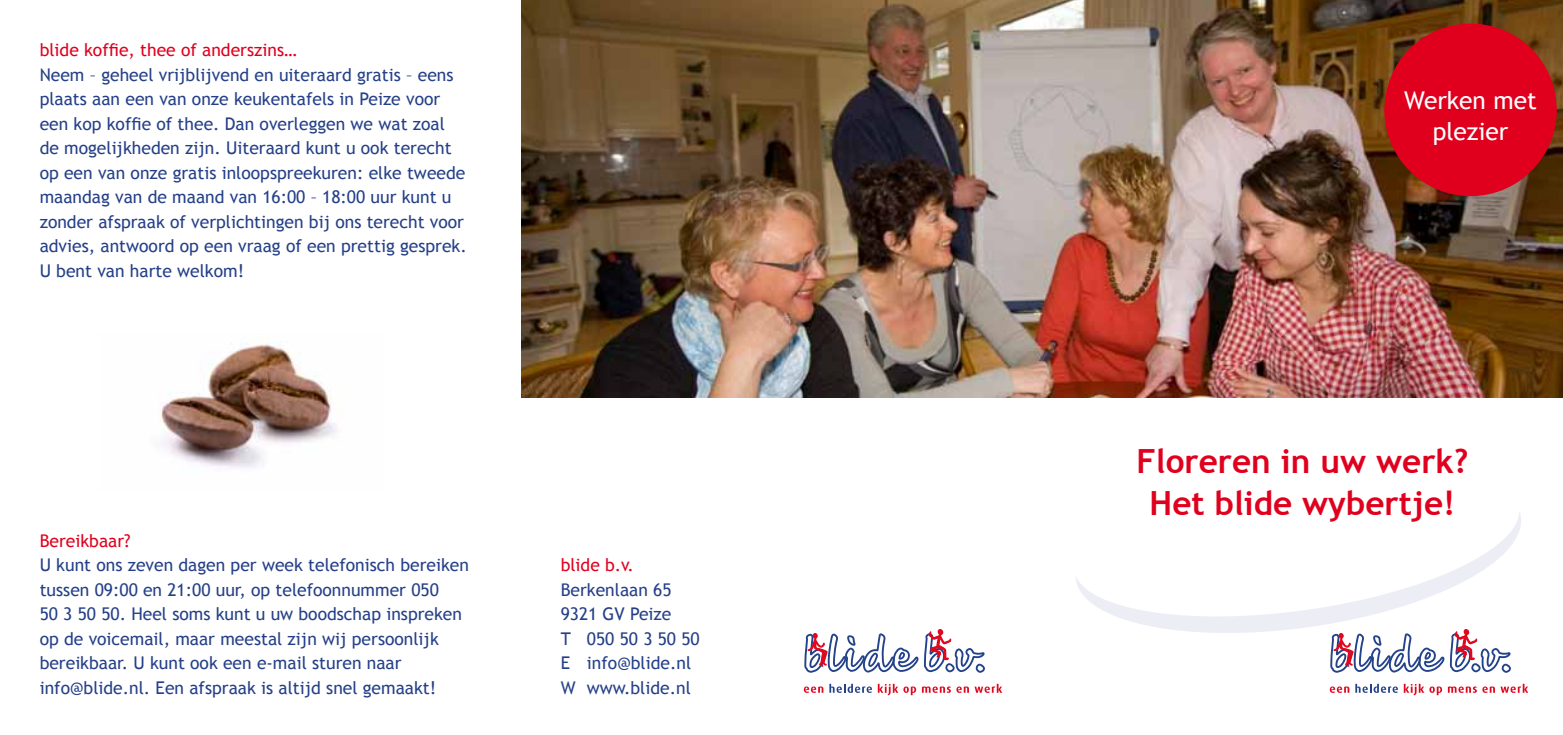
<style>
.page{position:relative;width:1563px;height:735px;background:#fff}
.page>*{position:absolute;margin:0;border:0;box-sizing:border-box;transform-origin:0 0}
.t1{font:700 33.25px/42px "Trebuchet MS";color:#e0001e;text-align:center}
.t2{font:24.5px/31.5px "Trebuchet MS";color:#fff;text-align:center}
.t3{font:17.5px/24.5px "Trebuchet MS";color:#254089}
.t4{font:17.5px "Trebuchet MS";color:#e0001e}
</style>
<div class="page">
<svg style="left:1330px;top:644px;width:181px;height:28px"></svg>
<svg style="left:1329px;top:686px;width:20px;height:6px"></svg>
<svg style="left:1355px;top:683px;width:87px;height:12px"></svg>
<svg style="left:1448px;top:683px;width:80px;height:9px"></svg>
<svg style="left:804px;top:633px;width:114px;height:39px"></svg>
<svg style="left:924px;top:629px;width:61px;height:43px"></svg>
<svg style="left:804px;top:686px;width:19px;height:6px"></svg>
<svg style="left:829px;top:683px;width:43px;height:9px"></svg>
<svg style="left:878px;top:683px;width:38px;height:12px"></svg>
<svg style="left:922px;top:683px;width:80px;height:9px"></svg>
<img style="left:521px;top:0;width:1042px;height:397px">
<svg style="left:1076px;top:512px;width:445px;height:132px"></svg>
<div style="left:1384px;top:24px;width:172px;height:172px;background:#e0001e;border-radius:50%"></div>
<img style="left:160px;top:341px;width:177px;height:127px">
<p class="t4" style="left:40px;top:39px;width:259px">blide koffie, thee of anderszins…</p>
<p class="t3" style="left:40px;top:62px;width:429px">Neem – geheel vrijblijvend en uiteraard gratis – eens plaats aan een van onze keukentafels in Peize voor een kop koffie of thee. Dan overleggen we wat zoal de mogelijkheden zijn. Uiteraard kunt u ook terecht op een van onze gratis inloopspreekuren: elke tweede maandag van de maand van 16:00 – 18:00 uur kunt u zonder afspraak of verplichtingen bij ons terecht voor advies, antwoord op een vraag of een prettig gesprek.<br>U bent van harte welkom!</p>
<p class="t4" style="left:40px;top:529px;width:92px">Bereikbaar?</p>
<p class="t3" style="left:40px;top:552px;width:431px">U kunt ons zeven dagen per week telefonisch bereiken tussen 09:00 en 21:00 uur, op telefoonnummer 050<br>50 3 50 50. Heel soms kunt u uw boodschap inspreken op de voicemail, maar meestal zijn wij persoonlijk bereikbaar. U kunt ook een e-mail sturen naar info@blide.nl. Een afspraak is altijd snel gemaakt!</p>
<p class="t4" style="left:561px;top:554px;width:75px">blide b.v.</p>
<p class="t3" style="left:561px;top:577px;width:141px">Berkenlaan 65<br>9321 GV Peize<br>T 050 50 3 50 50<br>E info@blide.nl<br>W www.blide.nl</p>
<h2 class="t2" style="left:1404px;top:85px;width:134px">Werken met plezier</h2>
<h1 class="t1" style="left:1136px;top:439px;width:333px">Floreren in uw werk?<br>Het blide wybertje!</h1>
</div>
